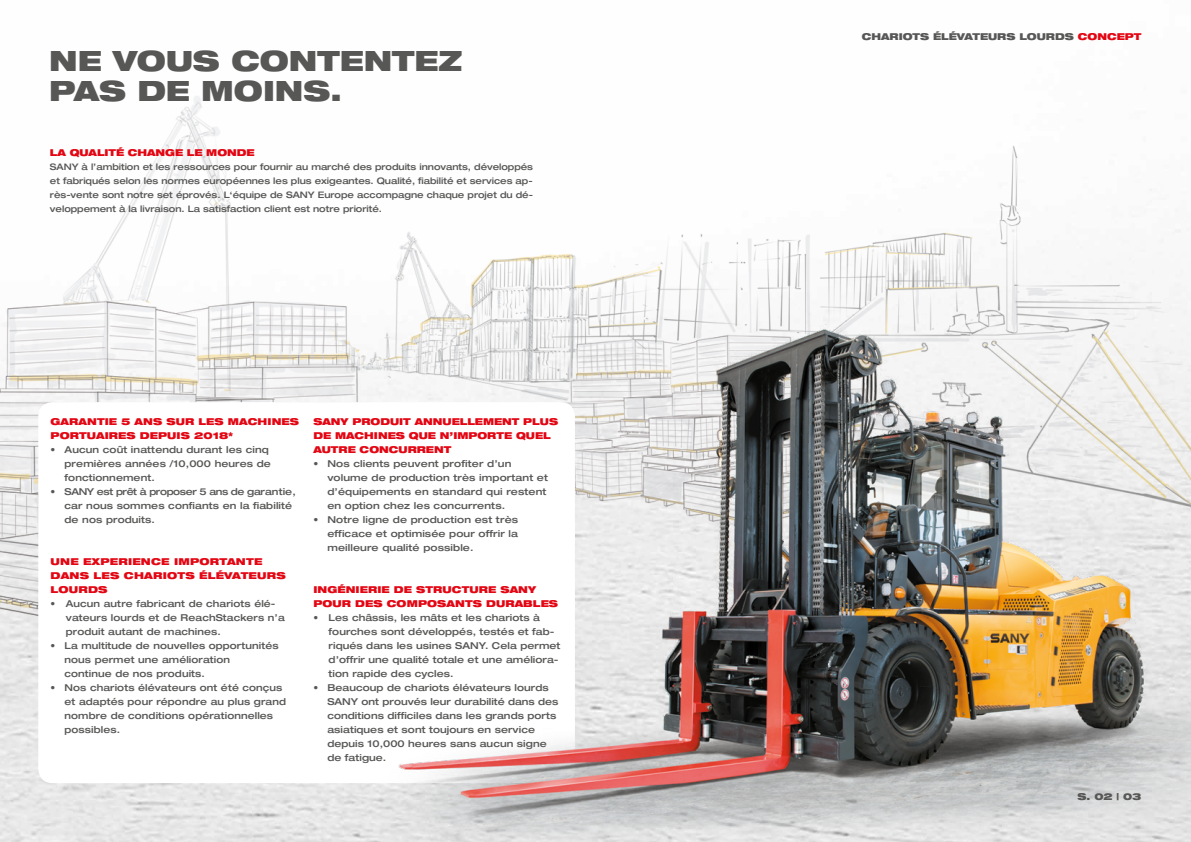
<style>
.page{position:relative;width:1191px;height:842px;background:#fff}
.page>*{position:absolute;margin:0;border:0;box-sizing:border-box;transform-origin:0 0}
.t1{font:900 expanded 28px/30px "Helvetica Neue";color:#575756}
.t2{font:500 expanded 9.5px/14px "Helvetica Neue";letter-spacing:.01em;color:#575756}
.t3{font:900 expanded 9.5px/14px "Helvetica Neue";letter-spacing:.01em;color:#e30613}
.t4{font:900 expanded 9.5px "Helvetica Neue";color:#575756}
.t5{font:500 expanded 9px/14px "Helvetica Neue";letter-spacing:-.005em;color:#575756;text-align:justify}
.s1{color:#e30613}
</style>
<div class="page">
<img style="left:0;top:89px;width:1191px;height:577px">
<div style="left:38px;top:402px;width:537px;height:381px;background:#fff;border-radius:14px"></div>
<img style="left:381px;top:308px;width:810px;height:534px">
<h1 class="t1" style="left:49px;top:44px;width:414px">NE VOUS CONTENTEZ<br>PAS DE MOINS.</h1>
<p class="t3" style="left:50px;top:145px;width:206px">LA QUALITÉ CHANGE LE MONDE</p>
<p class="t5" style="left:50px;top:159px;width:484px">SANY à l’ambition et les ressources pour fournir au marché des produits innovants, développés et fabriqués selon les normes européennes les plus exigeantes. Qualité, fiabilité et services ap&shy;rès-vente sont notre set éprovés. L‘équipe de SANY Europe accompagne chaque projet du dé&shy;veloppement à la livraison. La satisfaction client est notre priorité.</p>
<p class="t3" style="left:51px;top:414px;width:250px">GARANTIE 5 ANS SUR LES MACHINES<br>PORTUAIRES DEPUIS 2018*</p>
<p class="t2" style="left:65px;top:442px;width:208px;text-indent:-14px">• Aucun coût inattendu durant les cinq premières années /10,000 heures de fonctionnement.</p>
<p class="t2" style="left:65px;top:484px;width:233px;text-indent:-14px">• SANY est prêt à proposer 5 ans de garantie, car nous sommes confiants en la fiabilité de nos produits.</p>
<p class="t3" style="left:51px;top:554px;width:237px">UNE EXPERIENCE IMPORTANTE<br>DANS LES CHARIOTS ÉLÉVATEURS<br>LOURDS</p>
<p class="t2" style="left:66px;top:596px;width:220px;text-indent:-15px">• Aucun autre fabricant de chariots élé&shy;vateurs lourds et de ReachStackers n’a produit autant de machines.</p>
<p class="t2" style="left:65px;top:638px;width:216px;text-indent:-14px">• La multitude de nouvelles opportunités nous permet une amélioration continue de nos produits.</p>
<p class="t2" style="left:65px;top:680px;width:223px;text-indent:-14px">• Nos chariots élévateurs ont été conçus et adaptés pour répondre au plus grand nombre de conditions opérationnelles possibles.</p>
<p class="t3" style="left:313px;top:414px;width:246px">SANY PRODUIT ANNUELLEMENT PLUS<br>DE MACHINES QUE N’IMPORTE QUEL<br>AUTRE CONCURRENT</p>
<p class="t2" style="left:327px;top:456px;width:222px;text-indent:-14px">• Nos clients peuvent profiter d’un volume de production très important et d’équipements en standard qui restent en option chez les concurrents.</p>
<p class="t2" style="left:327px;top:512px;width:192px;text-align:justify;text-indent:-14px">• Notre ligne de production est très efficace et optimisée pour offrir la meilleure qualité possible.</p>
<p class="t3" style="left:313px;top:582px;width:246px">INGÉNIERIE DE STRUCTURE SANY<br>POUR DES COMPOSANTS DURABLES</p>
<p class="t2" style="left:329px;top:610px;width:233px;text-indent:-15px">• Les châssis, les mâts et les chariots à fourches sont développés, testés et fab&shy;riqués dans les usines SANY. Cela permet d’offrir une qualité totale et une améliora&shy;tion rapide des cycles.</p>
<p class="t2" style="left:327px;top:680px;width:233px;text-indent:-14px">• Beaucoup de chariots élévateurs lourds SANY ont prouvés leur durabilité dans des conditions difficiles dans les grands ports asiatiques et sont toujours en service depuis 10,000 heures sans aucun signe de fatigue.</p>
<p class="t4" style="left:861px;top:31px;width:281px">CHARIOTS ÉLÉVATEURS LOURDS <span class="s1">CONCEPT</span></p>
<p class="t4" style="left:1077px;top:791px;width:65px">S. 02 | 03</p>
</div>
